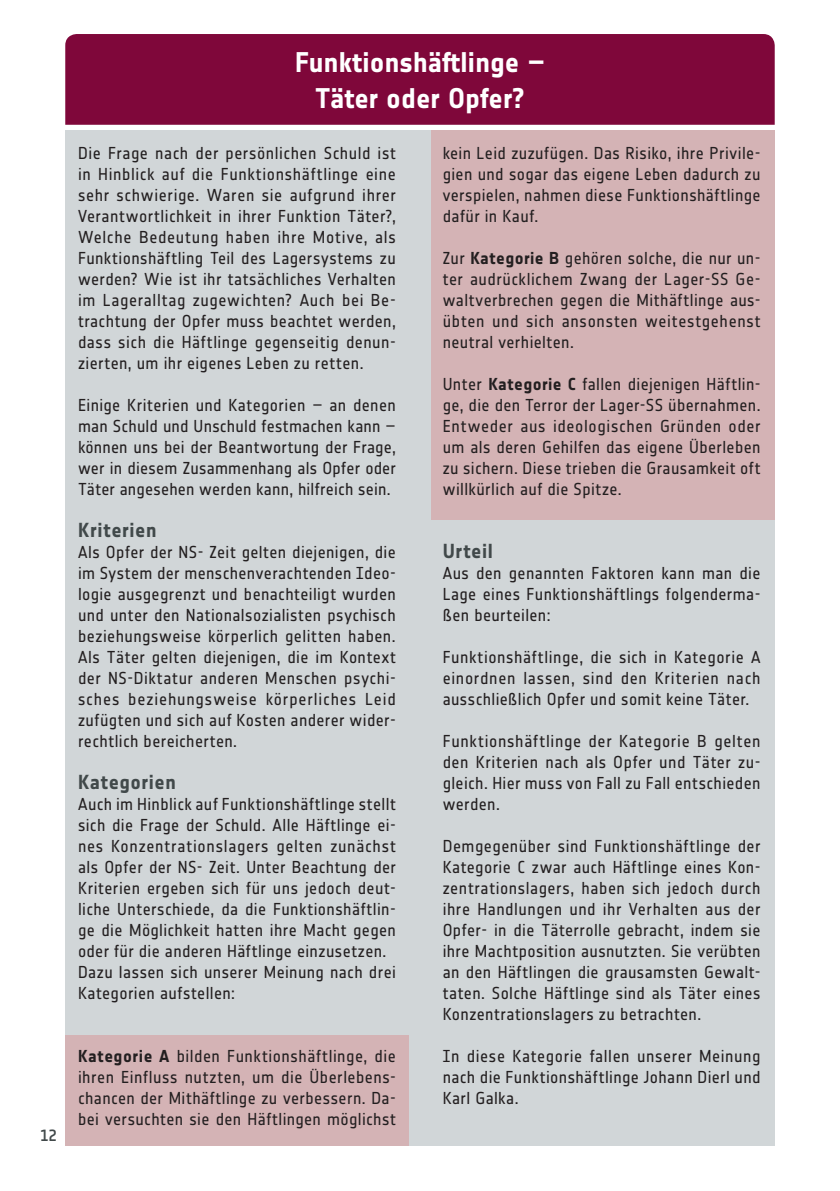
<style>
.page{position:relative;width:840px;height:1191px;background:#fff}
.page>*{position:absolute;margin:0;border:0;box-sizing:border-box;transform-origin:0 0}
.t1{font:700 28px/36px "Notes";letter-spacing:.005em;color:#fff;text-align:center}
.t2{font:700 20px "Notes";letter-spacing:.025em;color:#41494a}
.t3{font:17px/21px "Notes";letter-spacing:.02em;color:#231f20;text-align:justify}
.t4{font:16px "Notes Medium Tf";color:#41494a}
.s1{font-weight:700}
</style>
<div class="page">
<div style="left:65px;top:34px;width:709px;height:91px;background:#7f073a"></div>
<div style="left:65px;top:130px;width:709px;height:1015px;background:#d1d6d8"></div>
<div style="left:65px;top:1035px;width:343px;height:110px;background:#d4b3b5"></div>
<div style="left:431px;top:130px;width:343px;height:390px;background:#d4b3b5"></div>
<p class="t4" style="left:40px;top:1126px;width:18px">12</p>
<h1 class="t1" style="left:295px;top:44px;width:251px">Funktionshäftlinge –<br>Täter oder Opfer?</h1>
<p class="t3" style="left:78px;top:142px;width:319px">Die Frage nach der persönlichen Schuld ist in Hinblick auf die Funktionshäftlinge eine sehr schwierige. Waren sie aufgrund ihrer Verantwortlichkeit in ihrer Funktion Täter?, Welche Bedeutung haben ihre Motive, als Funktionshäftling Teil des Lagersystems zu werden? Wie ist ihr tatsächliches Verhalten im Lageralltag zugewichten? Auch bei Be&shy;trachtung der Opfer muss beachtet werden, dass sich die Häftlinge gegenseitig denun&shy;zierten, um ihr eigenes Leben zu retten.</p>
<p class="t3" style="left:78px;top:394px;width:319px">Einige Kriterien und Kategorien – an denen man Schuld und Unschuld festmachen kann – können uns bei der Beantwortung der Frage, wer in diesem Zusammenhang als Opfer oder Täter angesehen werden kann, hilfreich sein.</p>
<p class="t2" style="left:78px;top:519px;width:80px">Kriterien</p>
<p class="t3" style="left:78px;top:541px;width:319px">Als Opfer der NS- Zeit gelten diejenigen, die im System der menschenverachtenden Ideo&shy;logie ausgegrenzt und benachteiligt wurden und unter den Nationalsozialisten psychisch beziehungsweise körperlich gelitten haben.<br>Als Täter gelten diejenigen, die im Kontext der NS-Diktatur anderen Menschen psychi&shy;sches beziehungsweise körperliches Leid zufügten und sich auf Kosten anderer wider&shy;rechtlich bereicherten.</p>
<p class="t2" style="left:78px;top:771px;width:99px">Kategorien</p>
<p class="t3" style="left:78px;top:793px;width:319px;text-align:left">Auch im Hinblick auf Funktionshäftlinge stellt sich die Frage der Schuld. Alle Häftlinge ei&shy;nes Konzentrationslagers gelten zunächst als Opfer der NS- Zeit. Unter Beachtung der Kriterien ergeben sich für uns jedoch deut&shy;liche Unterschiede, da die Funktionshäftlin&shy;ge die Möglichkeit hatten ihre Macht gegen oder für die anderen Häftlinge einzusetzen.<br>Dazu lassen sich unserer Meinung nach drei Kategorien aufstellen:</p>
<p class="t3" style="left:78px;top:1045px;width:319px"><span class="s1">Kategorie A</span> bilden Funktionshäftlinge, die ihren Einfluss nutzten, um die Überlebens&shy;chancen der Mithäftlinge zu verbessern. Da&shy;bei versuchten sie den Häftlingen möglichst</p>
<p class="t3" style="left:442px;top:142px;width:319px">kein Leid zuzufügen. Das Risiko, ihre Privile&shy;gien und sogar das eigene Leben dadurch zu verspielen, nahmen diese Funktionshäftlinge dafür in Kauf.</p>
<p class="t3" style="left:442px;top:247px;width:319px">Zur <span class="s1">Kategorie B</span> gehören solche, die nur un&shy;ter audrücklichem Zwang der Lager-SS Ge&shy;waltverbrechen gegen die Mithäftlinge aus&shy;übten und sich ansonsten weitestgehenst neutral verhielten.</p>
<p class="t3" style="left:442px;top:373px;width:319px">Unter <span class="s1">Kategorie C</span> fallen diejenigen Häftlin&shy;ge, die den Terror der Lager-SS übernahmen.<br>Entweder aus ideologischen Gründen oder um als deren Gehilfen das eigene Überleben zu sichern. Diese trieben die Grausamkeit oft willkürlich auf die Spitze.</p>
<p class="t2" style="left:442px;top:540px;width:52px">Urteil</p>
<p class="t3" style="left:442px;top:562px;width:319px">Aus den genannten Faktoren kann man die Lage eines Funktionshäftlings folgenderma&shy;ßen beurteilen:</p>
<p class="t3" style="left:442px;top:646px;width:319px">Funktionshäftlinge, die sich in Kategorie A einordnen lassen, sind den Kriterien nach ausschließlich Opfer und somit keine Täter.</p>
<p class="t3" style="left:442px;top:730px;width:319px">Funktionshäftlinge der Kategorie B gelten den Kriterien nach als Opfer und Täter zu&shy;gleich. Hier muss von Fall zu Fall entschieden werden.</p>
<p class="t3" style="left:442px;top:835px;width:319px">Demgegenüber sind Funktionshäftlinge der Kategorie C zwar auch Häftlinge eines Kon&shy;zentrationslagers, haben sich jedoch durch ihre Handlungen und ihr Verhalten aus der Opfer- in die Täterrolle gebracht, indem sie ihre Machtposition ausnutzten. Sie verübten an den Häftlingen die grausamsten Gewalt&shy;taten. Solche Häftlinge sind als Täter eines Konzentrationslagers zu betrachten.</p>
<p class="t3" style="left:442px;top:1045px;width:319px">In diese Kategorie fallen unserer Meinung nach die Funktionshäftlinge Johann Dierl und Karl Galka.</p>
</div>
